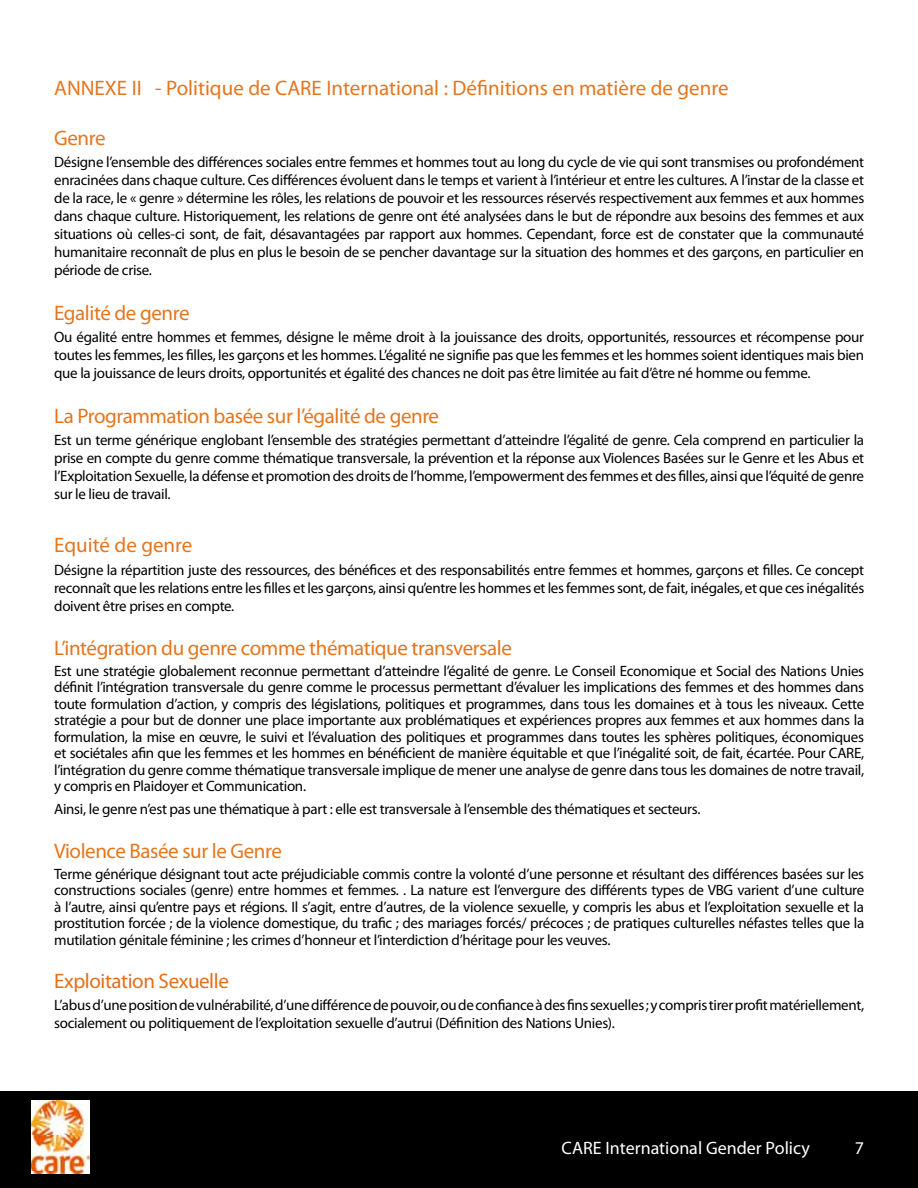
<style>
.page{position:relative;width:918px;height:1188px;background:#fff}
.page>*{position:absolute;margin:0;border:0;box-sizing:border-box;transform-origin:0 0}
.t1{font:21px "Myriad Pro";letter-spacing:-.02em;color:#e4761e}
.t2{font:21px "Myriad Pro";color:#e4761e}
.t3{font:21px "Myriad Pro";letter-spacing:-.02em;color:#e36f1e}
.t4{font:18px "Myriad Pro";color:#fff}
.t5{font:15px/18px "Myriad Pro";letter-spacing:-.02em;color:#000;text-align:justify}
</style>
<div class="page">
<div style="left:0;top:1091px;width:918px;height:97px;background:#000"></div>
<img style="left:32px;top:1101px;width:57px;height:72px">
<h1 class="t2" style="left:54px;top:75px;width:676px">ANNEXE II - Politique de CARE International : Définitions en matière de genre</h1>
<h1 class="t1" style="left:54px;top:125px;width:53px">Genre</h1>
<p class="t5" style="left:54px;top:153px;width:812px">Désigne l’ensemble des différences sociales entre femmes et hommes tout au long du cycle de vie qui sont transmises ou profondément enracinées dans chaque culture. Ces différences évoluent dans le temps et varient à l’intérieur et entre les cultures. A l’instar de la classe et de la race, le « genre » détermine les rôles, les relations de pouvoir et les ressources réservés respectivement aux femmes et aux hommes dans chaque culture. Historiquement, les relations de genre ont été analysées dans le but de répondre aux besoins des femmes et aux situations où celles-ci sont, de fait, désavantagées par rapport aux hommes. Cependant, force est de constater que la communauté humanitaire reconnaît de plus en plus le besoin de se pencher davantage sur la situation des hommes et des garçons, en particulier en période de crise.</p>
<h1 class="t1" style="left:54px;top:300px;width:137px">Egalité de genre</h1>
<p class="t5" style="left:54px;top:328px;width:811px">Ou égalité entre hommes et femmes, désigne le même droit à la jouissance des droits, opportunités, ressources et récompense pour toutes les femmes, les filles, les garçons et les hommes. L’égalité ne signifie pas que les femmes et les hommes soient identiques mais bien que la jouissance de leurs droits, opportunités et égalité des chances ne doit pas être limitée au fait d’être né homme ou femme.</p>
<h1 class="t1" style="left:54px;top:403px;width:386px">La Programmation basée sur l’égalité de genre</h1>
<p class="t5" style="left:54px;top:431px;width:812px">Est un terme générique englobant l’ensemble des stratégies permettant d’atteindre l’égalité de genre. Cela comprend en particulier la prise en compte du genre comme thématique transversale, la prévention et la réponse aux Violences Basées sur le Genre et les Abus et l’Exploitation Sexuelle, la défense et promotion des droits de l’homme, l’empowerment des femmes et des filles, ainsi que l’équité de genre sur le lieu de travail.</p>
<h1 class="t2" style="left:54px;top:532px;width:140px">Equité de genre</h1>
<p class="t5" style="left:54px;top:560px;width:812px">Désigne la répartition juste des ressources, des bénéfices et des responsabilités entre femmes et hommes, garçons et filles. Ce concept reconnaît que les relations entre les filles et les garçons, ainsi qu’entre les hommes et les femmes sont, de fait, inégales, et que ces inégalités doivent être prises en compte.</p>
<h1 class="t1" style="left:54px;top:635px;width:459px">L’intégration du genre comme thématique transversale</h1>
<p class="t5" style="left:54px;top:662px;width:812px;line-height:16.5px">Est une stratégie globalement reconnue permettant d’atteindre l’égalité de genre. Le Conseil Economique et Social des Nations Unies définit l’intégration transversale du genre comme le processus permettant d’évaluer les implications des femmes et des hommes dans toute formulation d’action, y compris des législations, politiques et programmes, dans tous les domaines et à tous les niveaux. Cette stratégie a pour but de donner une place importante aux problématiques et expériences propres aux femmes et aux hommes dans la formulation, la mise en œuvre, le suivi et l’évaluation des politiques et programmes dans toutes les sphères politiques, économiques et sociétales afin que les femmes et les hommes en bénéficient de manière équitable et que l’inégalité soit, de fait, écartée. Pour CARE, l’intégration du genre comme thématique transversale implique de mener une analyse de genre dans tous les domaines de notre travail, y compris en Plaidoyer et Communication.</p>
<p class="t5" style="left:54px;top:799px;width:648px">Ainsi, le genre n’est pas une thématique à part : elle est transversale à l’ensemble des thématiques et secteurs.</p>
<h1 class="t1" style="left:54px;top:838px;width:229px">Violence Basée sur le Genre</h1>
<p class="t5" style="left:54px;top:865px;width:812px;line-height:16.5px">Terme générique désignant tout acte préjudiciable commis contre la volonté d’une personne et résultant des différences basées sur les constructions sociales (genre) entre hommes et femmes. . La nature est l’envergure des différents types de VBG varient d’une culture à l’autre, ainsi qu’entre pays et régions. Il s’agit, entre d’autres, de la violence sexuelle, y compris les abus et l’exploitation sexuelle et la prostitution forcée ; de la violence domestique, du trafic ; des mariages forcés/ précoces ; de pratiques culturelles néfastes telles que la mutilation génitale féminine ; les crimes d’honneur et l’interdiction d’héritage pour les veuves.</p>
<h1 class="t3" style="left:54px;top:968px;width:176px">Exploitation Sexuelle</h1>
<p class="t5" style="left:54px;top:996px;width:811px">L’abus d’une position de vulnérabilité, d’une différence de pouvoir, ou de confiance à des fins sexuelles ; y compris tirer profit matériellement, socialement ou politiquement de l’exploitation sexuelle d’autrui (Définition des Nations Unies).</p>
<p class="t4" style="left:562px;top:1137px;width:250px">CARE International Gender Policy</p>
<p class="t4" style="left:855px;top:1137px;width:11px">7</p>
</div>
